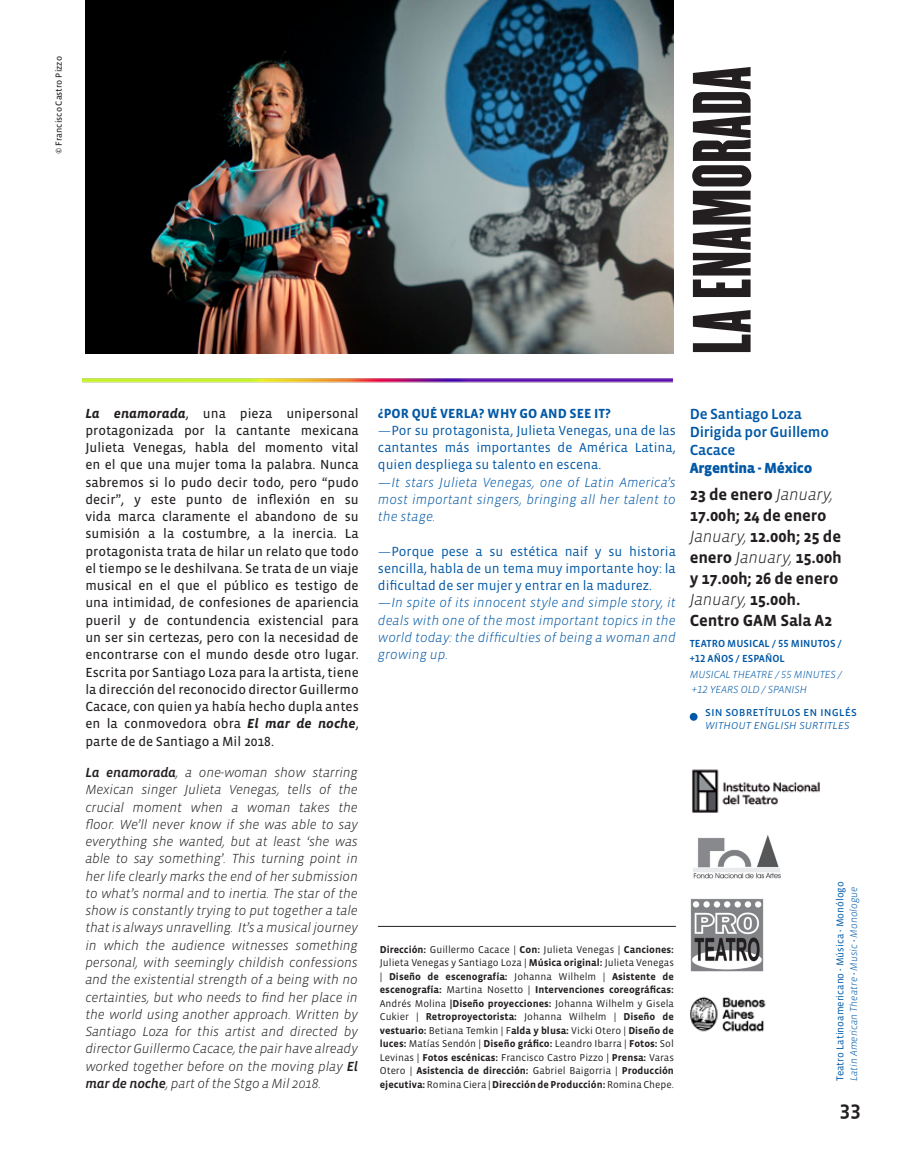
<style>
.page{position:relative;width:915px;height:1170px;background:#fff}
.page>*{position:absolute;margin:0;border:0;box-sizing:border-box;transform-origin:0 0}
.t1{font:72px "Champion HTF Featherweight";letter-spacing:.01em;color:#231f20}
.t2{font:500 21px "Vista Sans OTCE";color:#231f20}
.t3{font:700 16.5px/21px "Vista Sans OTCE";letter-spacing:-.01em;color:#231f20}
.t4{font:500 15px/18px "Vista Sans OTCE";letter-spacing:-.015em;color:#0158a6}
.t5{font:900 15px "Vista Sans OTCE";letter-spacing:-.015em;color:#0158a6}
.t6{font:italic 300 13.5px/17.2px "Vista Sans OTCE";letter-spacing:-.015em;color:#231f20;text-align:justify}
.t7{font:13.5px/17.2px "Vista Sans OTCE";color:#231f20;text-align:justify}
.t8{font:13.5px/17.2px "Vista Sans OTCE";color:#0158a6;text-align:justify}
.t9{font:italic 300 13.5px/17.2px "Vista Sans OTCE";color:#0158a6;text-align:justify}
.t10{font:700 13.5px "Vista Sans OTCE";color:#0158a6}
.t11{font:12.75px "Vista Sans OTCE";color:#0158a6}
.t12{font:italic 300 12.75px "Vista Sans OTCE";color:#0158a6}
.t13{font:italic 300 10.5px "Vista Sans OTCE";color:#0158a6}
.t14{font:500 10.5px "Vista Sans OTCE";color:#0158a6}
.t15{font:700 10.2px/13.5px "Vista Sans OTCE";color:#231f20;text-align:justify}
.t16{font:10.2px "Vista Sans OTCE";color:#0158a6}
.t17{font:italic 300 10.2px "Vista Sans OTCE";color:#0158a6}
.t18{font:9px "Vista Sans OTCE";color:#231f20}
.s1{font-family:"Vista Sans Alt Bold Ita"}
.s2{font-family:"Vista Sans Alt Med Ita";font-weight:400;font-style:normal}
.s3{font-weight:300;font-style:italic}
.s4{font-weight:400}
.s5{font-family:"Vista Sans Med"}
.s6{font-family:"Vista Sans Med";font-weight:400;font-style:normal}
</style>
<div class="page">
<img style="left:85px;top:0;width:588px;height:354px">
<hr style="left:378px;top:925px;width:297px;height:1px;background:#231f20">
<img style="left:83px;top:379px;width:589px;height:4px">
<img style="left:692px;top:769px;width:128px;height:44px">
<img style="left:693px;top:835px;width:88px;height:44px">
<img style="left:690px;top:898px;width:74px;height:74px">
<img style="left:690px;top:996px;width:76px;height:36px">
<svg style="left:689px;top:712px;width:8px;height:8px"></svg>
<p class="t18" style="left:53px;top:154px;width:99px;rotate:-90deg">© Francisco Castro Pizzo</p>
<p class="t1" style="left:677px;top:354px;width:289px;rotate:-90deg">LA ENAMORADA</p>
<p class="t7" style="left:85px;top:404px;width:275px"><span class="s1">La enamorada</span>, una pieza unipersonal protagonizada por la cantante mexicana Julieta Venegas, habla del momento vital en el que una mujer toma la palabra. Nunca sabremos si lo pudo decir todo, pero “pudo decir”, y este punto de inflexión en su vida marca claramente el abandono de su sumisión a la costumbre, a la inercia. La protagonista trata de hilar un relato que todo el tiempo se le deshilvana. Se trata de un viaje musical en el que el público es testigo de una intimidad, de confesiones de apariencia pueril y de contundencia existencial para un ser sin certezas, pero con la necesidad de encontrarse con el mundo desde otro lugar.<br>Escrita por Santiago Loza para la artista, tiene la dirección del reconocido director Guillermo Cacace, con quien ya había hecho dupla antes en la conmovedora obra <span class="s1">El mar de noche</span>, parte de de Santiago a Mil 2018.</p>
<p class="t6" style="left:85px;top:763px;width:274px"><span class="s2">La enamorada</span>, a one-woman show starring Mexican singer Julieta Venegas, tells of the crucial moment when a woman takes the floor. We’ll never know if she was able to say everything she wanted, but at least ‘she was able to say something’. This turning point in her life clearly marks the end of her submission to what’s normal and to inertia. The star of the show is constantly trying to put together a tale that is always unravelling. It’s a musical journey in which the audience witnesses something personal, with seemingly childish confessions and the existential strength of a being with no certainties, but who needs to find her place in the world using another approach. Written by Santiago Loza for this artist and directed by director Guillermo Cacace, the pair have already worked together before on the moving play <span class="s2">El mar de noche</span>, part of the Stgo a Mil 2018.</p>
<p class="t10" style="left:378px;top:405px;width:234px">¿POR QUÉ VERLA? WHY GO AND SEE IT?</p>
<p class="t8" style="left:378px;top:421px;width:299px"><span class="s3">—</span>Por su protagonista, Julieta Venegas, una de las cantantes más importantes de América Latina, quien despliega su talento en escena.</p>
<p class="t9" style="left:378px;top:473px;width:299px">—It stars Julieta Venegas, one of Latin America’s most important singers, bringing all her talent to the stage.</p>
<p class="t8" style="left:378px;top:542px;width:299px"><span class="s3">—</span>Porque pese a su estética naif y su historia sencilla, habla de un tema muy importante hoy: la dificultad de ser mujer y entrar en la madurez.</p>
<p class="t9" style="left:378px;top:594px;width:299px">—In spite of its innocent style and simple story, it deals with one of the most important topics in the world today: the difficulties of being a woman and growing up.</p>
<p class="t4" style="left:689px;top:404px;width:114px">De Santiago Loza</p>
<p class="t4" style="left:689px;top:422px;width:141px">Dirigida por Guillemo<br>Cacace</p>
<p class="t5" style="left:689px;top:459px;width:124px">Argentina - México</p>
<p class="t3" style="left:689px;top:483px;width:153px">23 de enero <span class="s3">January,<br></span>17.00h; 24 de enero<br><span class="s3">January,</span> 12.00h; 25 de enero <span class="s3">January,</span> 15.00h y 17.00h; 26 de enero<br><span class="s3">January,</span> 15.00h.</p>
<p class="t3" style="left:689px;top:609px;width:144px">Centro GAM Sala A2</p>
<p class="t14" style="left:689px;top:638px;width:153px">TEATRO MUSICAL / 55 MINUTOS /</p>
<p class="t14" style="left:689px;top:653px;width:97px">+12 AÑOS / ESPAÑOL</p>
<p class="t13" style="left:689px;top:668px;width:154px">MUSICAL THEATRE / 55 MINUTES /</p>
<p class="t13" style="left:691px;top:683px;width:117px">+12 YEARS OLD / SPANISH</p>
<p class="t11" style="left:705px;top:704px;width:153px">sin sobretítulos en inglés</p>
<p class="t12" style="left:705px;top:717px;width:146px">without english surtitles</p>
<p class="t15" style="left:380px;top:942px;width:295px">Dirección: <span class="s4">Guillermo Cacace |</span> Con: <span class="s4">Julieta Venegas |</span> Canciones:<br><span class="s4">Julieta Venegas y Santiago Loza |</span> Música original: <span class="s4">Julieta Venegas |</span> Diseño de escenografía: <span class="s4">Johanna Wilhelm |</span> Asistente de escenografía: <span class="s4">Martina Nosetto |</span> Intervenciones coreográficas:<br><span class="s4">Andrés Molina</span> |Diseño proyecciones: <span class="s4">Johanna Wilhelm y Gisela Cukier |</span> Retroproyectorista: <span class="s4">Johanna Wilhelm |</span> Diseño de vestuario: <span class="s4">Betiana Temkin | F</span>alda y blusa: <span class="s4">Vicki Otero |</span> Diseño de luces: <span class="s4">Matías Sendón |</span> Diseño gráfico: <span class="s4">Leandro Ibarra |</span> Fotos: <span class="s4">Sol Levinas |</span> Fotos escénicas: <span class="s4">Francisco Castro Pizzo |</span> Prensa: <span class="s4">Varas Otero |</span> Asistencia de dirección: <span class="s4">Gabriel Baigorria |</span> Producción ejecutiva: <span class="s4">Romina Ciera |</span> Dirección de Producción: <span class="s4">Romina Chepe.</span></p>
<p class="t16" style="left:834px;top:1080px;width:201px;rotate:-90deg">Teatro Latinoamericano <span class="s5">·</span> Música <span class="s5">·</span> Monólogo</p>
<p class="t17" style="left:847px;top:1080px;width:196px;rotate:-90deg">Latin American Theatre <span class="s6">·</span> Music <span class="s6">·</span> Monologue</p>
<p class="t2" style="left:839px;top:1096px;width:22px">33</p>
</div>
